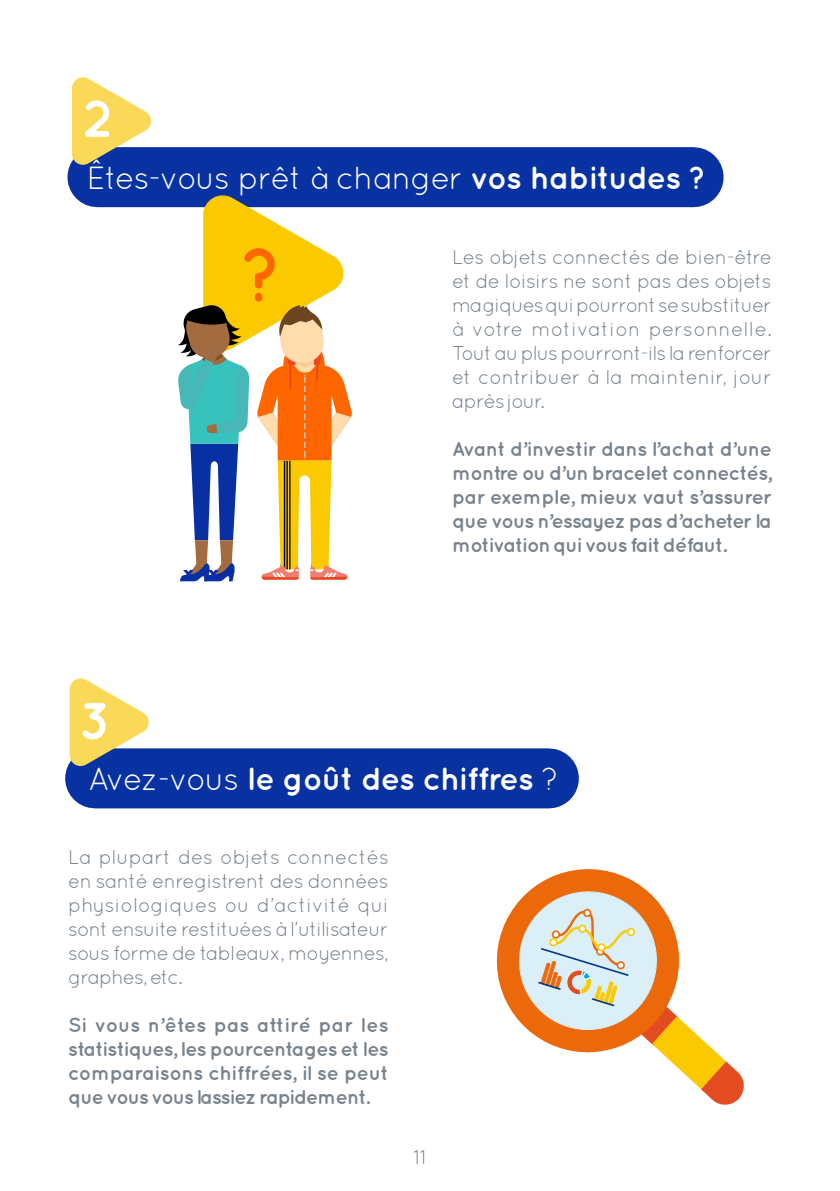
<style>
.page{position:relative;width:840px;height:1191px;background:#fff}
.page>*{position:absolute;margin:0;border:0;box-sizing:border-box;transform-origin:0 0}
.t1{font:700 52px "Quicksand";color:#fff}
.t2{font:32px "Quicksand";letter-spacing:-.03em;color:#fff}
.t3{font:700 32px "Quicksand";letter-spacing:-.03em;color:#fff}
.t4{font:20px/24px "Quicksand";letter-spacing:-.04em;color:#79838c;text-align:justify}
.t5{font:700 20px/24px "Quicksand";letter-spacing:-.045em;color:#79838c;text-align:justify}
.s1{font-weight:700}
.s2{font-weight:400}
</style>
<div class="page">
<div style="left:97px;top:147px;width:596px;height:60px;background:#0831a2"></div>
<svg style="left:72px;top:77px;width:81px;height:90px"></svg>
<svg style="left:177px;top:195px;width:175px;height:386px"></svg>
<div style="left:95px;top:748px;width:453px;height:60px;background:#0831a2"></div>
<svg style="left:70px;top:678px;width:80px;height:91px"></svg>
<svg style="left:496px;top:869px;width:248px;height:236px"></svg>
<h1 class="t1" style="left:82px;top:87px;width:32px">2</h1>
<h2 class="t2" style="left:87px;top:159px;width:620px">Êtes-vous prêt à changer <span class="s1">vos habitudes ?</span></h2>
<h1 class="t1" style="left:78px;top:690px;width:33px">3</h1>
<p class="t4" style="left:452px;top:245px;width:321px">Les objets connectés de bien-être et de loisirs ne sont pas des objets magiques qui pourront se substituer à votre motivation personnelle.<br>Tout au plus pourront-ils la renforcer et contribuer à la maintenir, jour après jour.</p>
<p class="t5" style="left:452px;top:436px;width:321px">Avant d’investir dans l’achat d’une montre ou d’un bracelet connectés, par exemple, mieux vaut s’assurer que vous n’essayez pas d’acheter la motivation qui vous fait défaut.</p>
<h2 class="t3" style="left:88px;top:759px;width:471px"><span class="s2">Avez-vous</span> le goût des chiffres <span class="s2">?</span></h2>
<p class="t4" style="left:68px;top:845px;width:322px">La plupart des objets connectés en santé enregistrent des données physiologiques ou d’activité qui sont ensuite restituées à l’utilisateur sous forme de tableaux, moyennes, graphes, etc.</p>
<p class="t5" style="left:68px;top:1012px;width:322px">Si vous n’êtes pas attiré par les statistiques, les pourcentages et les comparaisons chiffrées, il se peut que vous vous lassiez rapidement.</p>
<p class="t4" style="left:413px;top:1144px;width:14px">11</p>
</div>
